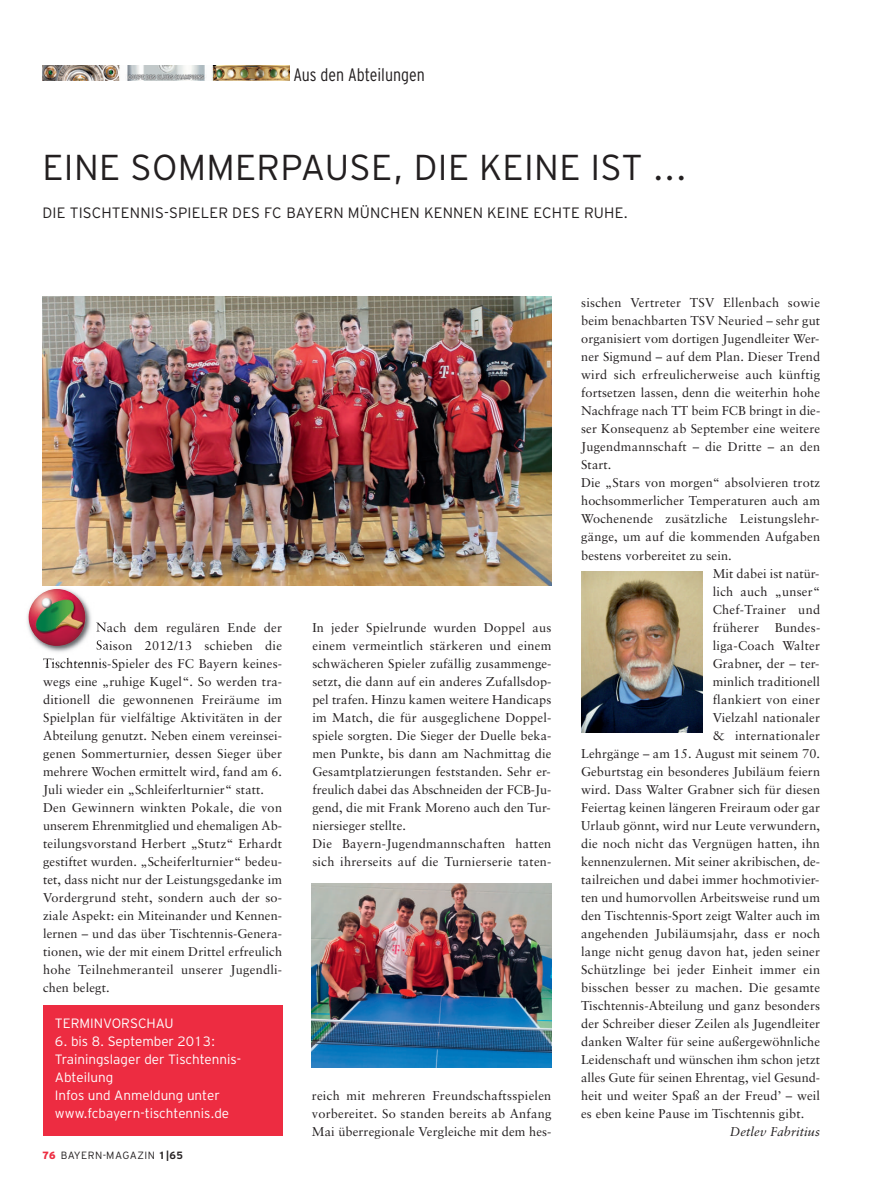
<style>
.page{position:relative;width:893px;height:1191px;background:#fff}
.page>*{position:absolute;margin:0;border:0;box-sizing:border-box;transform-origin:0 0}
.t1{font:300 36px "FCB Interstate";letter-spacing:.01em;color:#231f20}
.t2{font:300 condensed 18px "FCB Interstate";color:#231f20}
.t3{font:300 15px "FCB Interstate";letter-spacing:.01em;color:#231f20}
.t4{font:300 13.5px/18px "FCB Interstate";color:#fff}
.t5{font:12.75px/18px "Sabon LT";letter-spacing:.01em;color:#231f20}
.t6{font:italic 12.75px "Sabon LT";letter-spacing:.01em;color:#231f20}
.t7{font:300 10.5px "FCB Interstate";letter-spacing:.05em;color:#231f20}
.s1{font-weight:900;color:#ed2c41}
.s2{font-weight:700}
</style>
<div class="page">
<img style="left:43px;top:66px;width:246px;height:15px">
<img style="left:312px;top:883px;width:239px;height:184px">
<img style="left:43px;top:297px;width:508px;height:288px">
<div style="left:43px;top:1005px;width:239px;height:130px;background:#ed2c41"></div>
<img style="left:27px;top:579px;width:80px;height:84px">
<svg style="left:96px;top:622px;width:11px;height:9px"></svg>
<svg style="left:97px;top:640px;width:10px;height:9px"></svg>
<img style="left:43px;top:658px;width:58px;height:5px">
<img style="left:43px;top:579px;width:64px;height:6px">
<img style="left:28px;top:589px;width:57px;height:57px;border-radius:50%">
<img style="left:581px;top:571px;width:121px;height:162px">
<h2 class="t2" style="left:293px;top:68px;width:133px">Aus den Abteilungen</h2>
<h1 class="t1" style="left:43px;top:154px;width:646px">EINE SOMMERPAUSE, DIE KEINE IST ...</h1>
<p class="t3" style="left:43px;top:207px;width:587px">DIE TISCHTENNIS-SPIELER DES FC BAYERN MÜNCHEN KENNEN KEINE ECHTE RUHE.</p>
<p class="t5" style="left:96px;top:619px;width:188px">Nach dem regulären Ende der</p>
<p class="t5" style="left:96px;top:637px;width:188px">Saison 2012/13 schieben die</p>
<p class="t5" style="left:43px;top:655px;width:241px">Tischtennis-Spieler des FC Bayern keines-</p>
<p class="t5" style="left:43px;top:673px;width:241px">wegs eine „ruhige Kugel“. So werden tra-</p>
<p class="t5" style="left:43px;top:691px;width:240px">ditionell die gewonnenen Freiräume im</p>
<p class="t5" style="left:43px;top:709px;width:240px">Spielplan für vielfältige Aktivitäten in der</p>
<p class="t5" style="left:43px;top:727px;width:241px">Abteilung genutzt. Neben einem vereinsei-</p>
<p class="t5" style="left:43px;top:745px;width:240px">genen Sommerturnier, dessen Sieger über</p>
<p class="t5" style="left:43px;top:763px;width:240px">mehrere Wochen ermittelt wird, fand am 6.</p>
<p class="t5" style="left:43px;top:781px;width:222px">Juli wieder ein „Schleiferlturnier“ statt.</p>
<p class="t5" style="left:43px;top:799px;width:240px">Den Gewinnern winkten Pokale, die von</p>
<p class="t5" style="left:43px;top:817px;width:241px">unserem Ehrenmitglied und ehemaligen Ab-</p>
<p class="t5" style="left:43px;top:835px;width:240px">teilungsvorstand Herbert „Stutz“ Erhardt</p>
<p class="t5" style="left:43px;top:853px;width:241px">gestiftet wurden. „Scheiferlturnier“ bedeu-</p>
<p class="t5" style="left:43px;top:871px;width:240px">tet, dass nicht nur der Leistungsgedanke im</p>
<p class="t5" style="left:43px;top:889px;width:241px">Vordergrund steht, sondern auch der so-</p>
<p class="t5" style="left:43px;top:907px;width:241px">ziale Aspekt: ein Miteinander und Kennen-</p>
<p class="t5" style="left:43px;top:925px;width:241px">lernen – und das über Tischtennis-Genera-</p>
<p class="t5" style="left:43px;top:943px;width:240px">tionen, wie der mit einem Drittel erfreulich</p>
<p class="t5" style="left:43px;top:961px;width:241px">hohe Teilnehmeranteil unserer Jugendli-</p>
<p class="t5" style="left:43px;top:979px;width:68px">chen belegt.</p>
<p class="t4" style="left:55px;top:1015px;width:120px">TERMINVORSCHAU</p>
<p class="t4" style="left:55px;top:1033px;width:188px">6. bis 8. September 2013:<br>Trainingslager der Tischtennis-<br>Abteilung<br>Infos und Anmeldung unter www.fcbayern-tischtennis.de</p>
<p class="t7" style="left:43px;top:1151px;width:142px"><span class="s1">76</span> BAYERN-MAGAZIN <span class="s2">1|65</span></p>
<p class="t5" style="left:312px;top:619px;width:241px">In jeder Spielrunde wurden Doppel aus einem vermeintlich stärkeren und einem schwächeren Spieler zufällig zusammenge&shy;setzt, die dann auf ein anderes Zufallsdop&shy;pel trafen. Hinzu kamen weitere Handicaps im Match, die für ausgeglichene Doppel&shy;spiele sorgten. Die Sieger der Duelle beka&shy;men Punkte, bis dann am Nachmittag die Gesamtplatzierungen feststanden. Sehr er&shy;freulich dabei das Abschneiden der FCB-Ju&shy;gend, die mit Frank Moreno auch den Tur&shy;niersieger stellte.<br>Die Bayern-Jugendmannschaften hatten sich ihrerseits auf die Turnierserie taten-</p>
<p class="t5" style="left:312px;top:1087px;width:241px;text-align:justify">reich mit mehreren Freundschaftsspielen vorbereitet. So standen bereits ab Anfang Mai überregionale Vergleiche mit dem hes-</p>
<p class="t5" style="left:581px;top:295px;width:240px">sischen Vertreter TSV Ellenbach sowie</p>
<p class="t5" style="left:581px;top:313px;width:240px">beim benachbarten TSV Neuried – sehr gut</p>
<p class="t5" style="left:581px;top:331px;width:240px">organisiert vom dortigen Jugendleiter Wer-</p>
<p class="t5" style="left:581px;top:349px;width:240px">ner Sigmund – auf dem Plan. Dieser Trend</p>
<p class="t5" style="left:581px;top:367px;width:240px">wird sich erfreulicherweise auch künftig</p>
<p class="t5" style="left:581px;top:385px;width:240px">fortsetzen lassen, denn die weiterhin hohe</p>
<p class="t5" style="left:581px;top:403px;width:241px">Nachfrage nach TT beim FCB bringt in die-</p>
<p class="t5" style="left:581px;top:421px;width:240px">ser Konsequenz ab September eine weitere</p>
<p class="t5" style="left:581px;top:439px;width:240px">Jugendmannschaft – die Dritte – an den</p>
<p class="t5" style="left:581px;top:457px;width:32px">Start.</p>
<p class="t5" style="left:581px;top:475px;width:240px">Die „Stars von morgen“ absolvieren trotz</p>
<p class="t5" style="left:581px;top:493px;width:240px">hochsommerlicher Temperaturen auch am</p>
<p class="t5" style="left:581px;top:511px;width:240px">Wochenende zusätzliche Leistungslehr-</p>
<p class="t5" style="left:581px;top:529px;width:240px">gänge, um auf die kommenden Aufgaben</p>
<p class="t5" style="left:581px;top:547px;width:152px">bestens vorbereitet zu sein.</p>
<p class="t5" style="left:713px;top:565px;width:108px">Mit dabei ist natür-</p>
<p class="t5" style="left:713px;top:583px;width:109px">lich auch „unser“</p>
<p class="t5" style="left:713px;top:601px;width:109px">Chef-Trainer und</p>
<p class="t5" style="left:713px;top:619px;width:109px">früherer Bundes-</p>
<p class="t5" style="left:713px;top:637px;width:109px">liga-Coach Walter</p>
<p class="t5" style="left:713px;top:655px;width:108px">Grabner, der – ter-</p>
<p class="t5" style="left:713px;top:673px;width:109px">minlich traditionell</p>
<p class="t5" style="left:713px;top:691px;width:109px">flankiert von einer</p>
<p class="t5" style="left:713px;top:709px;width:109px">Vielzahl nationaler</p>
<p class="t5" style="left:713px;top:727px;width:109px">&amp; internationaler</p>
<p class="t5" style="left:581px;top:745px;width:240px">Lehrgänge – am 15. August mit seinem 70.</p>
<p class="t5" style="left:581px;top:763px;width:240px">Geburtstag ein besonderes Jubiläum feiern</p>
<p class="t5" style="left:581px;top:781px;width:240px">wird. Dass Walter Grabner sich für diesen</p>
<p class="t5" style="left:581px;top:799px;width:240px">Feiertag keinen längeren Freiraum oder gar</p>
<p class="t5" style="left:581px;top:817px;width:240px">Urlaub gönnt, wird nur Leute verwundern,</p>
<p class="t5" style="left:581px;top:835px;width:240px">die noch nicht das Vergnügen hatten, ihn</p>
<p class="t5" style="left:581px;top:853px;width:241px">kennenzulernen. Mit seiner akribischen, de-</p>
<p class="t5" style="left:581px;top:871px;width:240px">tailreichen und dabei immer hochmotivier-</p>
<p class="t5" style="left:581px;top:889px;width:240px">ten und humorvollen Arbeitsweise rund um</p>
<p class="t5" style="left:581px;top:907px;width:240px">den Tischtennis-Sport zeigt Walter auch im</p>
<p class="t5" style="left:581px;top:925px;width:240px">angehenden Jubiläumsjahr, dass er noch</p>
<p class="t5" style="left:581px;top:943px;width:240px">lange nicht genug davon hat, jeden seiner</p>
<p class="t5" style="left:581px;top:961px;width:240px">Schützlinge bei jeder Einheit immer ein</p>
<p class="t5" style="left:581px;top:979px;width:240px">bisschen besser zu machen. Die gesamte</p>
<p class="t5" style="left:581px;top:997px;width:240px">Tischtennis-Abteilung und ganz besonders</p>
<p class="t5" style="left:581px;top:1015px;width:240px">der Schreiber dieser Zeilen als Jugendleiter</p>
<p class="t5" style="left:581px;top:1033px;width:240px">danken Walter für seine außergewöhnliche</p>
<p class="t5" style="left:581px;top:1051px;width:240px">Leidenschaft und wünschen ihm schon jetzt</p>
<p class="t5" style="left:581px;top:1069px;width:241px">alles Gute für seinen Ehrentag, viel Gesund-</p>
<p class="t5" style="left:581px;top:1087px;width:240px">heit und weiter Spaß an der Freud’ – weil</p>
<p class="t5" style="left:581px;top:1105px;width:225px">es eben keine Pause im Tischtennis gibt.</p>
<p class="t6" style="left:730px;top:1126px;width:92px">Detlev Fabritius</p>
</div>
